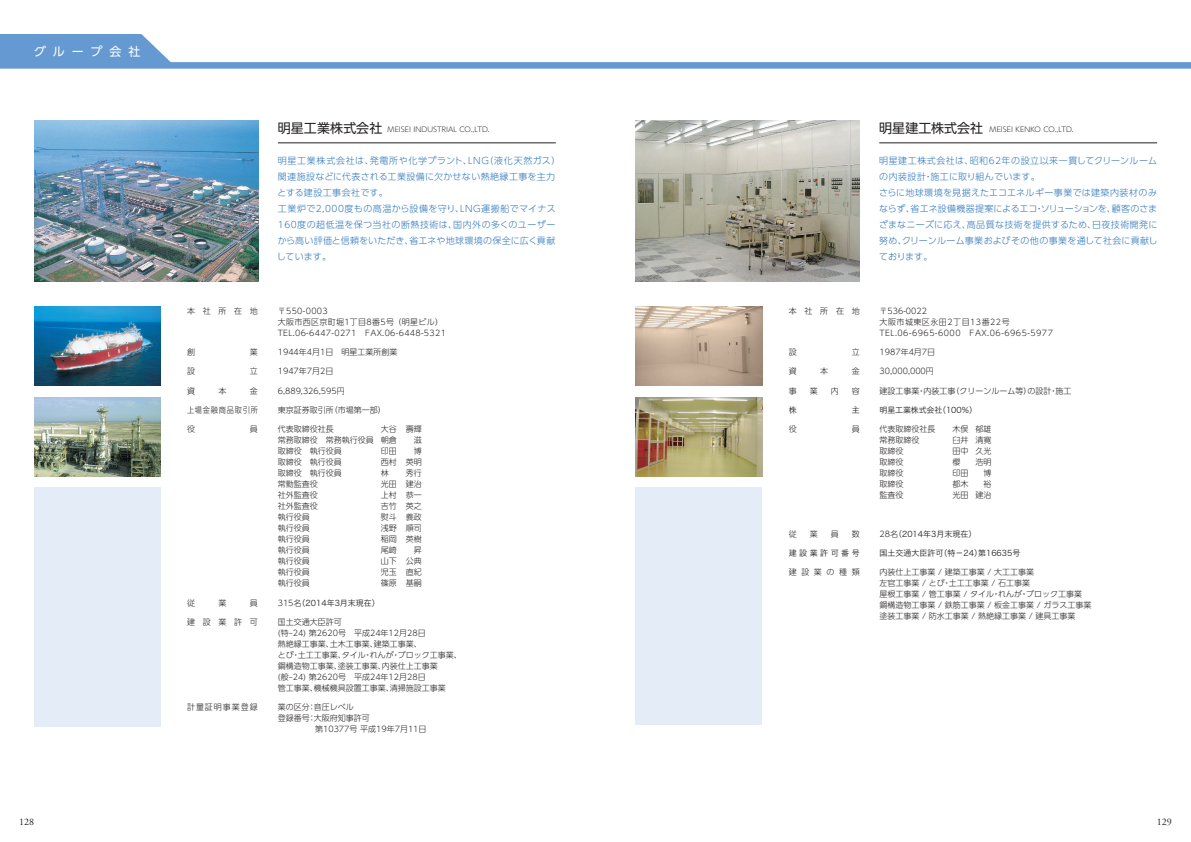
<style>
.page{position:relative;width:1191px;height:842px;background:#fff}
.page>*{position:absolute;margin:0;border:0;box-sizing:border-box;transform-origin:0 0}
.t1{font:12px "UD Shin Go Pro";letter-spacing:.57em;color:#fff}
.t2{font:10px "Adobe Garamond Pro";color:#231f20}
.t3{font:300 9px/16px "UD Shin Go Pro";letter-spacing:.04em;color:#2e76bc}
.t4{font:300 8px/11px "UD Shin Go Pro";color:#231f20}
.t5{font:300 8px/11px "UD Shin Go Pro";letter-spacing:.04em;color:#231f20}
.t6{font:300 8px/11px "UD Shin Go Pro";letter-spacing:.06em;color:#231f20}
.t7{font:8px "Hira Kaku Pro N W3";color:#231f20}
.t8{font:8px "Hira Kaku Pro N W3";letter-spacing:-.02em;color:#231f20}
.t9{font:300 8px "UD Shin Go Pro";letter-spacing:.105em;color:#231f20;scale:.9 1}
.t10{font:300 8px "UD Shin Go Pro";letter-spacing:.125em;color:#231f20}
.t11{font:8px "Hira Kaku Pro N W3";letter-spacing:.31em;color:#231f20}
.t12{font:300 7px "UD Shin Go Pro";letter-spacing:.005em;color:#312f30}
.s1{font-weight:400;font-size:13px;color:#231f20}
.s2{font-family:"UD Shin Go Pro";font-weight:300}
</style>
<div class="page">
<hr style="left:278px;top:143px;width:278px;height:1px;background:#231f20">
<hr style="left:879px;top:143px;width:278px;height:1px;background:#231f20">
<svg style="left:0;top:34px;width:1191px;height:35px"></svg>
<img style="left:635px;top:306px;width:127px;height:80px">
<img style="left:34px;top:306px;width:127px;height:80px">
<img style="left:34px;top:397px;width:127px;height:79px">
<img style="left:34px;top:121px;width:224px;height:160px">
<div style="left:34px;top:488px;width:127px;height:239px;background:#e4ecf7"></div>
<div style="left:635px;top:488px;width:127px;height:237px;background:#e4ecf7"></div>
<svg style="left:635px;top:121px;width:224px;height:160px;background:#acaa9f"></svg>
<img style="left:635px;top:397px;width:127px;height:79px">
<h1 class="t1" style="left:34px;top:42px;width:108px">グループ会社</h1>
<p class="t12" style="left:278px;top:123px;width:213px"><span class="s1">明星工業株式会社</span> MEISEI INDUSTRIAL CO.,LTD.</p>
<p class="t12" style="left:879px;top:123px;width:196px"><span class="s1">明星建工株式会社</span> MEISEI KENKO CO.,LTD.</p>
<p class="t3" style="left:277px;top:152px;width:285px">明星工業株式会社は、発電所や化学プラント、LNG（液化天然ガス）関連施設などに代表される工業設備に欠かせない熱絶縁工事を主力とする建設工事会社です。<br>工業炉で2,000度もの高温から設備を守り、LNG運搬船でマイナス<br>160度の超低温を保つ当社の断熱技術は、国内外の多くのユーザーから高い評価と信頼をいただき、省エネや地球環境の保全に広く貢献しています。</p>
<p class="t3" style="left:879px;top:152px;width:280px">明星建工株式会社は、昭和62年の設立以来一貫してクリーンルームの内装設計・施工に取り組んでいます。<br>さらに地球環境を見据えたエコエネルギー事業では建築内装材のみならず、省エネ設備機器提案によるエコ・ソリューションを、顧客のさまざまなニーズに応え、高品質な技術を提供するため、日夜技術開発に努め、クリーンルーム事業およびその他の事業を通して社会に貢献しております。</p>
<p class="t4" style="left:187px;top:305px;width:72px">本社所在地</p>
<p class="t5" style="left:278px;top:305px;width:170px">〒550-0003<br>大阪市西区京町堀1丁目8番5号 （明星ビル）<br>TEL.06-6447-0271　FAX.06-6448-5321</p>
<p class="t4" style="left:187px;top:346px;width:9px">創</p>
<p class="t4" style="left:250px;top:346px;width:9px">業</p>
<p class="t4" style="left:278px;top:346px;width:121px">1944年4月1日　明星工業所創業</p>
<p class="t4" style="left:187px;top:366px;width:9px">設</p>
<p class="t4" style="left:250px;top:366px;width:9px">立</p>
<p class="t4" style="left:278px;top:366px;width:57px">1947年7月2日</p>
<p class="t4" style="left:187px;top:385px;width:9px">資</p>
<p class="t4" style="left:218px;top:385px;width:9px">本</p>
<p class="t4" style="left:250px;top:385px;width:9px">金</p>
<p class="t4" style="left:278px;top:385px;width:68px">6,889,326,595円</p>
<p class="t9" style="left:187px;top:404px;width:80px">上場金融商品取引所</p>
<p class="t4" style="left:278px;top:404px;width:109px">東京証券取引所（市場第一部）</p>
<p class="t4" style="left:187px;top:424px;width:9px">役</p>
<p class="t4" style="left:250px;top:424px;width:9px">員</p>
<p class="t4" style="left:278px;top:424px;width:57px">代表取締役社長</p>
<p class="t4" style="left:278px;top:424px;width:145px;text-indent:103px">大谷 壽輝常務取締役　常務執行役員 朝倉</p>
<p class="t4" style="left:414px;top:435px;width:9px">滋</p>
<p class="t4" style="left:278px;top:446px;width:65px">取締役　執行役員</p>
<p class="t4" style="left:381px;top:446px;width:17px">印田</p>
<p class="t4" style="left:414px;top:446px;width:9px">博</p>
<p class="t4" style="left:278px;top:457px;width:65px">取締役　執行役員</p>
<p class="t4" style="left:381px;top:457px;width:42px">西村 英明</p>
<p class="t4" style="left:278px;top:468px;width:65px">取締役　執行役員</p>
<p class="t4" style="left:381px;top:468px;width:9px">林</p>
<p class="t4" style="left:406px;top:468px;width:17px">秀行</p>
<p class="t4" style="left:278px;top:479px;width:41px">常勤監査役</p>
<p class="t4" style="left:381px;top:479px;width:42px">光田 建治</p>
<p class="t4" style="left:278px;top:490px;width:41px">社外監査役</p>
<p class="t4" style="left:381px;top:490px;width:42px">上村 恭一</p>
<p class="t4" style="left:278px;top:501px;width:41px">社外監査役</p>
<p class="t4" style="left:381px;top:501px;width:42px">吉竹 英之</p>
<p class="t4" style="left:278px;top:512px;width:33px">執行役員</p>
<p class="t4" style="left:381px;top:512px;width:42px">熨斗 義政</p>
<p class="t4" style="left:278px;top:523px;width:33px">執行役員</p>
<p class="t4" style="left:381px;top:523px;width:42px">浅野 順司</p>
<p class="t4" style="left:278px;top:534px;width:33px">執行役員</p>
<p class="t4" style="left:381px;top:534px;width:42px">稲岡 英樹</p>
<p class="t4" style="left:278px;top:545px;width:33px">執行役員</p>
<p class="t4" style="left:381px;top:545px;width:17px">尾崎</p>
<p class="t4" style="left:414px;top:545px;width:9px">昇</p>
<p class="t4" style="left:278px;top:556px;width:33px">執行役員</p>
<p class="t4" style="left:381px;top:556px;width:42px">山下 公典</p>
<p class="t4" style="left:278px;top:567px;width:33px">執行役員</p>
<p class="t4" style="left:381px;top:567px;width:42px">児玉 直紀</p>
<p class="t4" style="left:278px;top:578px;width:33px">執行役員</p>
<p class="t4" style="left:381px;top:578px;width:42px">篠原 基嗣</p>
<p class="t4" style="left:187px;top:597px;width:9px">従</p>
<p class="t4" style="left:218px;top:597px;width:9px">業</p>
<p class="t4" style="left:250px;top:597px;width:9px">員</p>
<p class="t7" style="left:278px;top:596px;width:104px"><span class="s2">315名</span>（2014年3月末現在）</p>
<p class="t4" style="left:187px;top:616px;width:72px">建設業許可</p>
<p class="t4" style="left:278px;top:616px;width:185px">国土交通大臣許可<br>(特–24) 第2620号　平成24年12月28日<br>熱絶縁工事業、土木工事業、建築工事業、<br>とび・土工工事業、タイル・れんが・ブロック工事業、鋼構造物工事業、塗装工事業、内装仕上工事業<br>(般–24) 第2620号　平成24年12月28日<br>管工事業、機械機具設置工事業、清掃施設工事業</p>
<p class="t10" style="left:187px;top:701px;width:72px">計量証明事業登録</p>
<p class="t4" style="left:278px;top:702px;width:150px">業の区分：音圧レベル<br>登録番号：大阪府知事許可<br>　　　　 第10377号 平成19年7月11日</p>
<p class="t4" style="left:789px;top:305px;width:72px">本社所在地</p>
<p class="t6" style="left:879px;top:305px;width:175px">〒536-0022<br>大阪市城東区永田2丁目13番22号<br>TEL.06-6965-6000　FAX.06-6965-5977</p>
<p class="t4" style="left:789px;top:346px;width:9px">設</p>
<p class="t4" style="left:851px;top:346px;width:9px">立</p>
<p class="t4" style="left:879px;top:346px;width:57px">1987年4月7日</p>
<p class="t4" style="left:789px;top:366px;width:9px">資</p>
<p class="t4" style="left:820px;top:366px;width:9px">本</p>
<p class="t4" style="left:851px;top:366px;width:9px">金</p>
<p class="t4" style="left:879px;top:366px;width:56px">30,000,000円</p>
<p class="t4" style="left:789px;top:385px;width:9px">事</p>
<p class="t4" style="left:809px;top:385px;width:9px">業</p>
<p class="t4" style="left:830px;top:385px;width:9px">内</p>
<p class="t4" style="left:851px;top:385px;width:9px">容</p>
<p class="t4" style="left:879px;top:385px;width:193px">建設工事業・内装工事（クリーンルーム等）の設計・施工</p>
<p class="t7" style="left:789px;top:403px;width:9px">株</p>
<p class="t7" style="left:851px;top:403px;width:9px">主</p>
<p class="t8" style="left:879px;top:403px;width:99px">明星工業株式会社（100％）</p>
<p class="t4" style="left:789px;top:424px;width:9px">役</p>
<p class="t4" style="left:851px;top:424px;width:9px">員</p>
<p class="t4" style="left:879px;top:424px;width:57px">代表取締役社長</p>
<p class="t4" style="left:952px;top:424px;width:40px">木俣 郁雄</p>
<p class="t4" style="left:879px;top:435px;width:41px">常務取締役</p>
<p class="t4" style="left:952px;top:435px;width:40px">臼井 清寛</p>
<p class="t4" style="left:879px;top:446px;width:25px">取締役</p>
<p class="t4" style="left:952px;top:446px;width:40px">田中 久光</p>
<p class="t4" style="left:879px;top:457px;width:25px">取締役</p>
<p class="t4" style="left:952px;top:457px;width:9px">櫻</p>
<p class="t4" style="left:975px;top:457px;width:17px">浩明</p>
<p class="t4" style="left:879px;top:468px;width:25px">取締役</p>
<p class="t4" style="left:952px;top:468px;width:17px">印田</p>
<p class="t4" style="left:983px;top:468px;width:9px">博</p>
<p class="t4" style="left:879px;top:479px;width:25px">取締役</p>
<p class="t4" style="left:952px;top:479px;width:17px">都木</p>
<p class="t4" style="left:983px;top:479px;width:9px">裕</p>
<p class="t4" style="left:879px;top:490px;width:25px">監査役</p>
<p class="t4" style="left:952px;top:490px;width:40px">光田 建治</p>
<p class="t4" style="left:789px;top:528px;width:9px">従</p>
<p class="t4" style="left:809px;top:528px;width:9px">業</p>
<p class="t4" style="left:830px;top:528px;width:9px">員</p>
<p class="t4" style="left:851px;top:528px;width:9px">数</p>
<p class="t7" style="left:879px;top:527px;width:98px"><span class="s2">28名</span>（2014年3月末現在）</p>
<p class="t11" style="left:789px;top:546px;width:72px">建設業許可番号</p>
<p class="t7" style="left:879px;top:546px;width:142px">国土交通大臣許可（特－24）第16635号</p>
<p class="t4" style="left:789px;top:567px;width:72px">建設業の種類</p>
<p class="t4" style="left:879px;top:567px;width:213px">内装仕上工事業 / 建築工事業 / 大工工事業<br>左官工事業 / とび・土工工事業 / 石工事業<br>屋根工事業 / 管工事業 / タイル・れんが・ブロック工事業鋼構造物工事業 / 鉄筋工事業 / 板金工事業 / ガラス工事業塗装工事業 / 防水工事業 / 熱絶縁工事業 / 建具工事業</p>
<p class="t2" style="left:19px;top:816px;width:16px">128</p>
<p class="t2" style="left:1157px;top:816px;width:16px">129</p>
</div>
